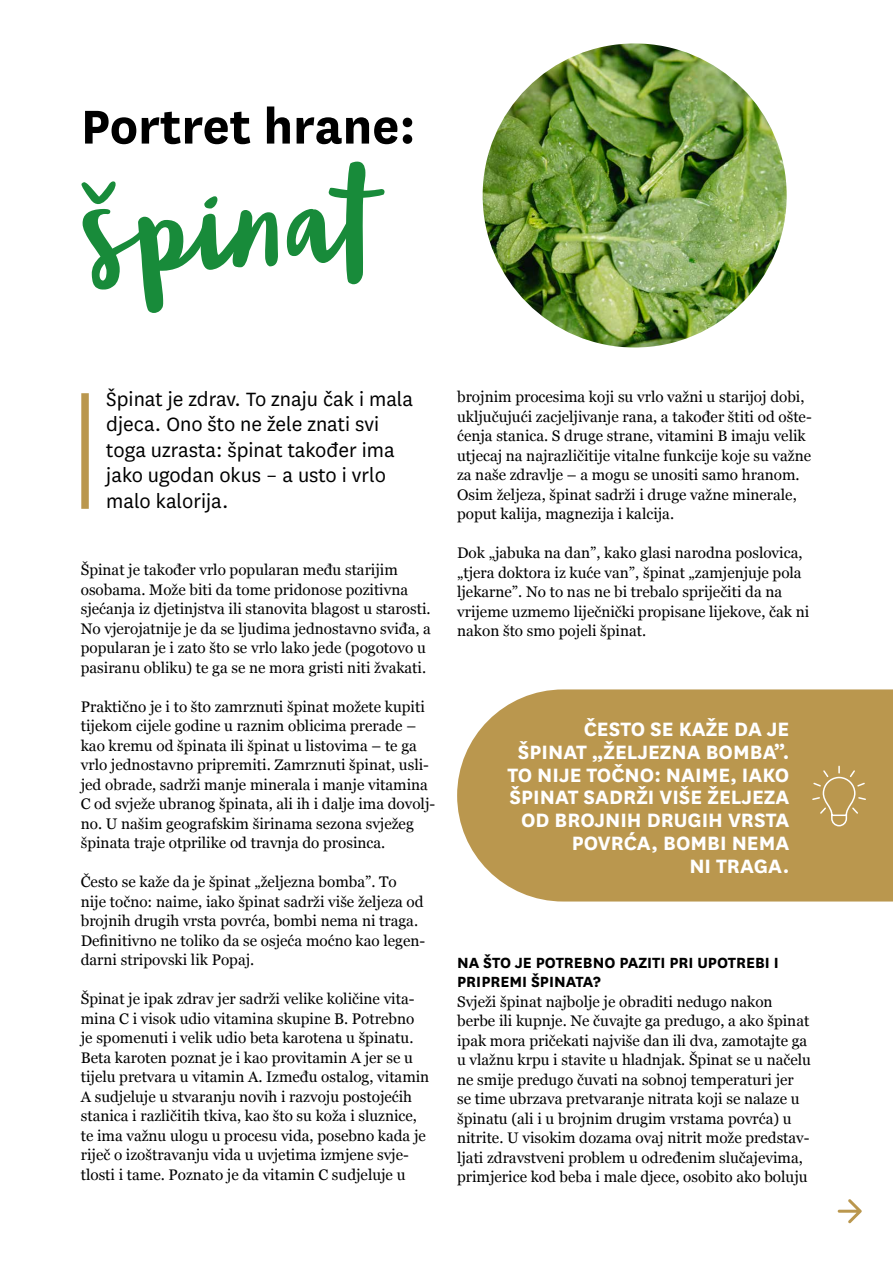
<style>
.page{position:relative;width:893px;height:1263px;background:#fff}
.page>*{position:absolute;margin:0;border:0;box-sizing:border-box;transform-origin:0 0}
.t1{font:107.55px "Blog Script";color:#188b3a}
.t2{font:700 55.5px "National";color:#000}
.t3{font:700 22.65px/23px "National";color:#fff;text-align:right}
.t4{font:22.5px/25.5px "National";color:#000}
.t5{font:700 17.25px/19.5px "National";color:#000}
.t6{font:15.3px/19.5px "Georgia";color:#000}
</style>
<div class="page">
<div style="left:81px;top:393px;width:8px;height:116px;background:#ba974e"></div>
<div style="left:457px;top:689px;width:436px;height:212px;background:#ba974e"></div>
<svg style="left:811px;top:765px;width:56px;height:62px"></svg>
<svg style="left:838px;top:1199px;width:24px;height:24px"></svg>
<img style="left:483px;top:43px;width:304px;height:304px;border-radius:152px">
<h2 class="t2" style="left:81px;top:87px;width:336px">Portret hrane:</h2>
<h1 class="t1" style="left:78px;top:170px;width:299px;rotate:-2deg">špinat</h1>
<h3 class="t4" style="left:106px;top:385px;width:308px">Špinat je zdrav. To znaju čak i mala djeca. Ono što ne žele znati svi toga uzrasta: špinat također ima jako ugodan okus – a usto i vrlo malo kalorija.</h3>
<p class="t6" style="left:81px;top:559px;width:352px">Špinat je također vrlo popularan među starijim osobama. Može biti da tome pridonose pozitivna sjećanja iz djetinjstva ili stanovita blagost u starosti.<br>No vjerojatnije je da se ljudima jednostavno sviđa, a popularan je i zato što se vrlo lako jede (pogotovo u pasiranu obliku) te ga se ne mora gristi niti žvakati.</p>
<p class="t6" style="left:81px;top:696px;width:356px">Praktično je i to što zamrznuti špinat možete kupiti tijekom cijele godine u raznim oblicima prerade – kao kremu od špinata ili špinat u listovima – te ga vrlo jednostavno pripremiti. Zamrznuti špinat, usli&shy;jed obrade, sadrži manje minerala i manje vitamina C od svježe ubranog špinata, ali ih i dalje ima dovolj&shy;no. U našim geografskim širinama sezona svježeg špinata traje otprilike od travnja do prosinca.</p>
<p class="t6" style="left:81px;top:871px;width:346px">Često se kaže da je špinat „željezna bomba”. To nije točno: naime, iako špinat sadrži više željeza od brojnih drugih vrsta povrća, bombi nema ni traga.<br>Definitivno ne toliko da se osjeća moćno kao legen&shy;darni stripovski lik Popaj.</p>
<p class="t6" style="left:81px;top:988px;width:350px">Špinat je ipak zdrav jer sadrži velike količine vita&shy;mina C i visok udio vitamina skupine B. Potrebno je spomenuti i velik udio beta karotena u špinatu.<br>Beta karoten poznat je i kao provitamin A jer se u tijelu pretvara u vitamin A. Između ostalog, vitamin A sudjeluje u stvaranju novih i razvoju postojećih stanica i različitih tkiva, kao što su koža i sluznice, te ima važnu ulogu u procesu vida, posebno kada je riječ o izoštravanju vida u uvjetima izmjene svje&shy;tlosti i tame. Poznato je da vitamin C sudjeluje u</p>
<p class="t6" style="left:457px;top:386px;width:356px">brojnim procesima koji su vrlo važni u starijoj dobi, uključujući zacjeljivanje rana, a također štiti od ošte&shy;ćenja stanica. S druge strane, vitamini B imaju velik utjecaj na najrazličitije vitalne funkcije koje su važne za naše zdravlje – a mogu se unositi samo hranom.<br>Osim željeza, špinat sadrži i druge važne minerale, poput kalija, magnezija i kalcija.</p>
<p class="t6" style="left:457px;top:542px;width:354px">Dok „jabuka na dan”, kako glasi narodna poslovica, „tjera doktora iz kuće van”, špinat „zamjenjuje pola ljekarne”. No to nas ne bi trebalo spriječiti da na vrijeme uzmemo liječnički propisane lijekove, čak ni nakon što smo pojeli špinat.</p>
<h3 class="t3" style="left:507px;top:716px;width:283px">ČESTO SE KAŽE DA JE<br>ŠPINAT „ŽELJEZNA BOMBA”.<br>TO NIJE TOČNO: NAIME, IAKO<br>ŠPINAT SADRŽI VIŠE ŽELJEZA<br>OD BROJNIH DRUGIH VRSTA<br>POVRĆA, BOMBI NEMA<br>NI TRAGA.</h3>
<p class="t5" style="left:457px;top:951px;width:323px">NA ŠTO JE POTREBNO PAZITI PRI UPOTREBI I<br>PRIPREMI ŠPINATA?</p>
<p class="t6" style="left:457px;top:991px;width:355px">Svježi špinat najbolje je obraditi nedugo nakon berbe ili kupnje. Ne čuvajte ga predugo, a ako špinat ipak mora pričekati najviše dan ili dva, zamotajte ga u vlažnu krpu i stavite u hladnjak. Špinat se u načelu ne smije predugo čuvati na sobnoj temperaturi jer se time ubrzava pretvaranje nitrata koji se nalaze u špinatu (ali i u brojnim drugim vrstama povrća) u nitrite. U visokim dozama ovaj nitrit može predstav&shy;ljati zdravstveni problem u određenim slučajevima, primjerice kod beba i male djece, osobito ako boluju</p>
</div>
